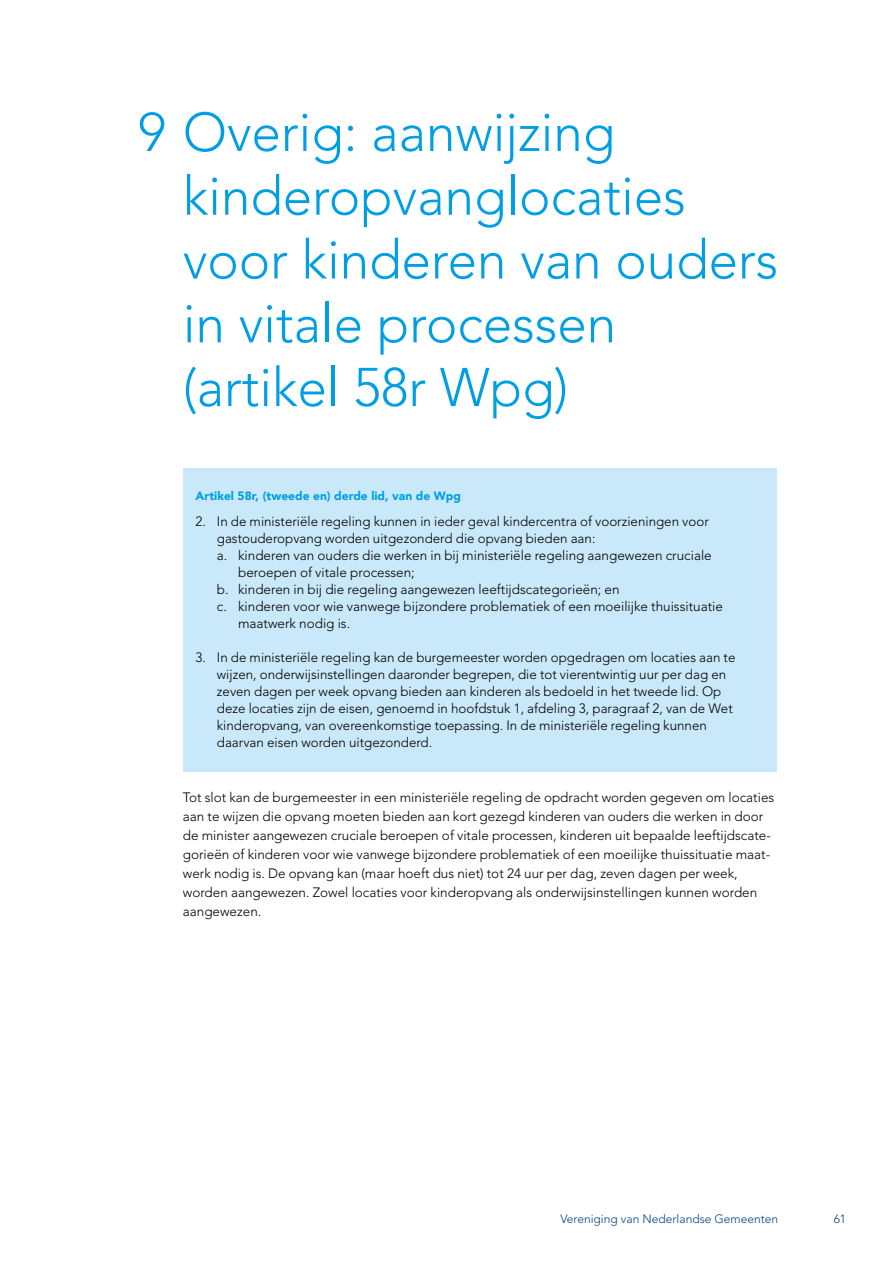
<style>
.page{position:relative;width:893px;height:1263px;background:#fff}
.page>*{position:absolute;margin:0;border:0;box-sizing:border-box;transform-origin:0 0}
.t1{font:300 54px/63.8px "Avenir";color:#009fe3}
.t2{font:300 13.5px/19.2px "Avenir LT Std";color:#000}
.t3{font:900 12px "Avenir";color:#009fe3}
.t4{font:300 12px "Avenir LT Std";color:#048}
</style>
<div class="page">
<div style="left:183px;top:468px;width:594px;height:303px;background:#c9e9fb"></div>
<h1 class="t1" style="left:183px;top:101px;width:597px;text-indent:-45px">9 Overig: aanwijzing kinderopvanglocaties voor kinderen van ouders in vitale processen (artikel 58r Wpg)</h1>
<p class="t3" style="left:196px;top:486px;width:267px">Artikel 58r, (tweede en) derde lid, van de Wpg</p>
<p class="t2" style="left:196px;top:511px;width:515px">2. In de ministeriële regeling kunnen in ieder geval kindercentra of voorzieningen voor</p>
<p class="t2" style="left:217px;top:528px;width:380px">gastouderopvang worden uitgezonderd die opvang bieden aan:</p>
<p class="t2" style="left:217px;top:545px;width:496px">a. kinderen van ouders die werken in bij ministeriële regeling aangewezen cruciale</p>
<p class="t2" style="left:238px;top:562px;width:178px">beroepen of vitale processen;</p>
<p class="t2" style="left:217px;top:579px;width:404px">b. kinderen in bij die regeling aangewezen leeftijdscategorieën; en</p>
<p class="t2" style="left:217px;top:596px;width:508px">c. kinderen voor wie vanwege bijzondere problematiek of een moeilijke thuissituatie</p>
<p class="t2" style="left:238px;top:613px;width:114px">maatwerk nodig is.</p>
<p class="t2" style="left:217px;top:649px;width:520px;line-height:17px;text-indent:-21px">3. In de ministeriële regeling kan de burgemeester worden opgedragen om locaties aan te wijzen, onderwijsinstellingen daaronder begrepen, die tot vierentwintig uur per dag en zeven dagen per week opvang bieden aan kinderen als bedoeld in het tweede lid. Op deze locaties zijn de eisen, genoemd in hoofdstuk 1, afdeling 3, paragraaf 2, van de Wet kinderopvang, van overeenkomstige toepassing. In de ministeriële regeling kunnen daarvan eisen worden uitgezonderd.</p>
<p class="t2" style="left:183px;top:787px;width:593px">Tot slot kan de burgemeester in een ministeriële regeling de opdracht worden gegeven om locaties aan te wijzen die opvang moeten bieden aan kort gezegd kinderen van ouders die werken in door de minister aangewezen cruciale beroepen of vitale processen, kinderen uit bepaalde leeftijdscate&shy;gorieën of kinderen voor wie vanwege bijzondere problematiek of een moeilijke thuissituatie maat&shy;werk nodig is. De opvang kan (maar hoeft dus niet) tot 24 uur per dag, zeven dagen per week, worden aangewezen. Zowel locaties voor kinderopvang als onderwijsinstellingen kunnen worden aangewezen.</p>
<p class="t4" style="left:560px;top:1211px;width:219px">Vereniging van Nederlandse Gemeenten</p>
<p class="t4" style="left:834px;top:1211px;width:14px">61</p>
</div>
